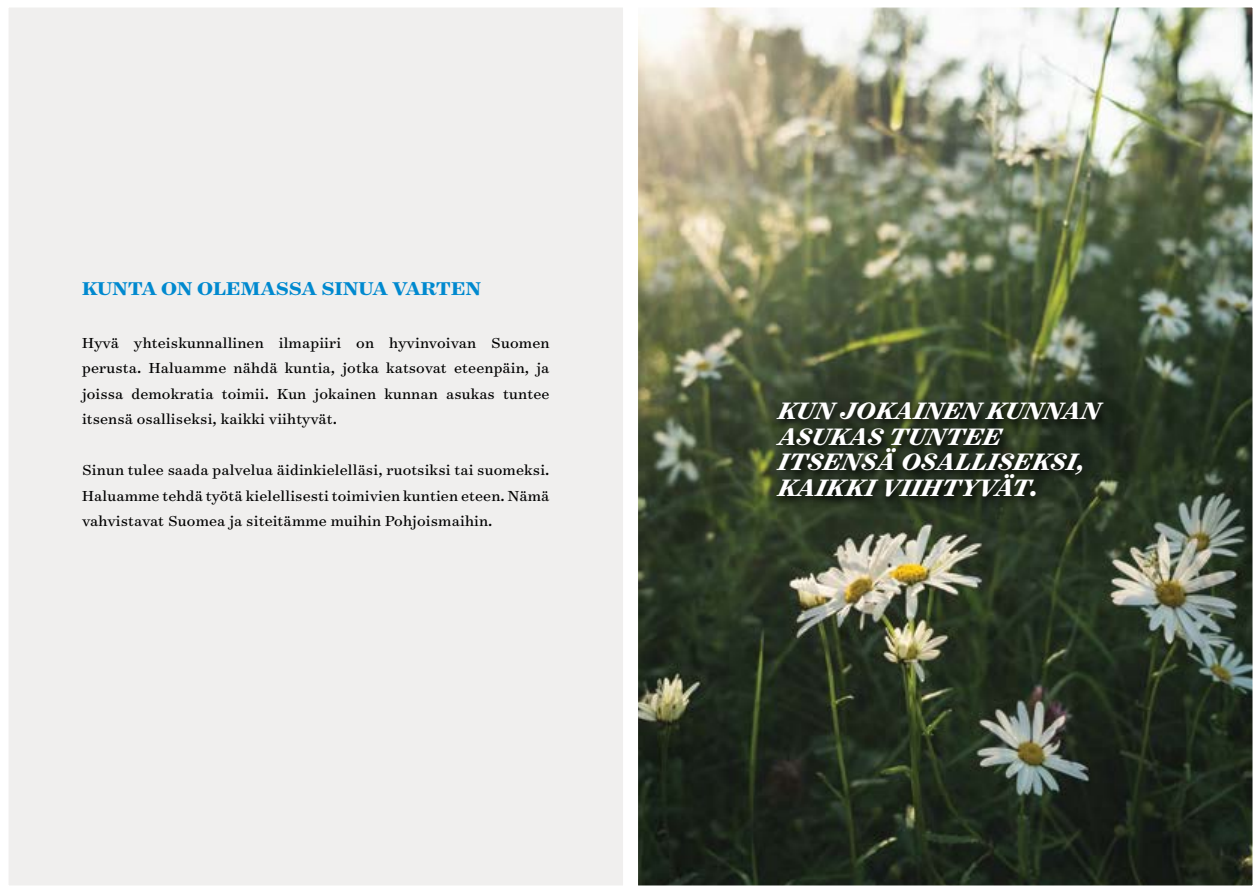
<style>
.page{position:relative;width:1259px;height:893px;background:#fff}
.page>*{position:absolute;margin:0;border:0;box-sizing:border-box;transform-origin:0 0}
.t1{font:italic 700 27px/25.5px "Surveyor Text";letter-spacing:.01em;color:#fff}
.t2{font:700 21px "Surveyor Text";color:#0089cf}
.t3{font:16.5px/25.5px "Surveyor Text";letter-spacing:.01em;color:#000;text-align:justify}
</style>
<div class="page">
<div style="left:9px;top:8px;width:614px;height:877px;background:#f0efee"></div>
<img style="left:638px;top:7px;width:615px;height:879px">
<svg style="left:772px;top:397px;width:342px;height:111px;background:#232d1d"></svg>
<p class="t2" style="left:82px;top:275px;width:400px">KUNTA ON OLEMASSA SINUA VARTEN</p>
<p class="t3" style="left:82px;top:330px;width:469px">Hyvä yhteiskunnallinen ilmapiiri on hyvinvoivan Suomen perusta. Haluamme nähdä kuntia, jotka katsovat eteenpäin, ja joissa demokratia toimii. Kun jokainen kunnan asukas tuntee itsensä osalliseksi, kaikki viihtyvät.</p>
<p class="t3" style="left:82px;top:457px;width:469px">Sinun tulee saada palvelua äidinkielelläsi, ruotsiksi tai suomeksi.<br>Haluamme tehdä työtä kielellisesti toimivien kuntien eteen. Nämä vahvistavat Suomea ja siteitämme muihin Pohjoismaihin.</p>
<h1 class="t1" style="left:778px;top:397px;width:324px">KUN JOKAINEN KUNNAN<br>ASUKAS TUNTEE<br>ITSENSÄ OSALLISEKSI,<br>KAIKKI VIIHTYVÄT.</h1>
</div>
